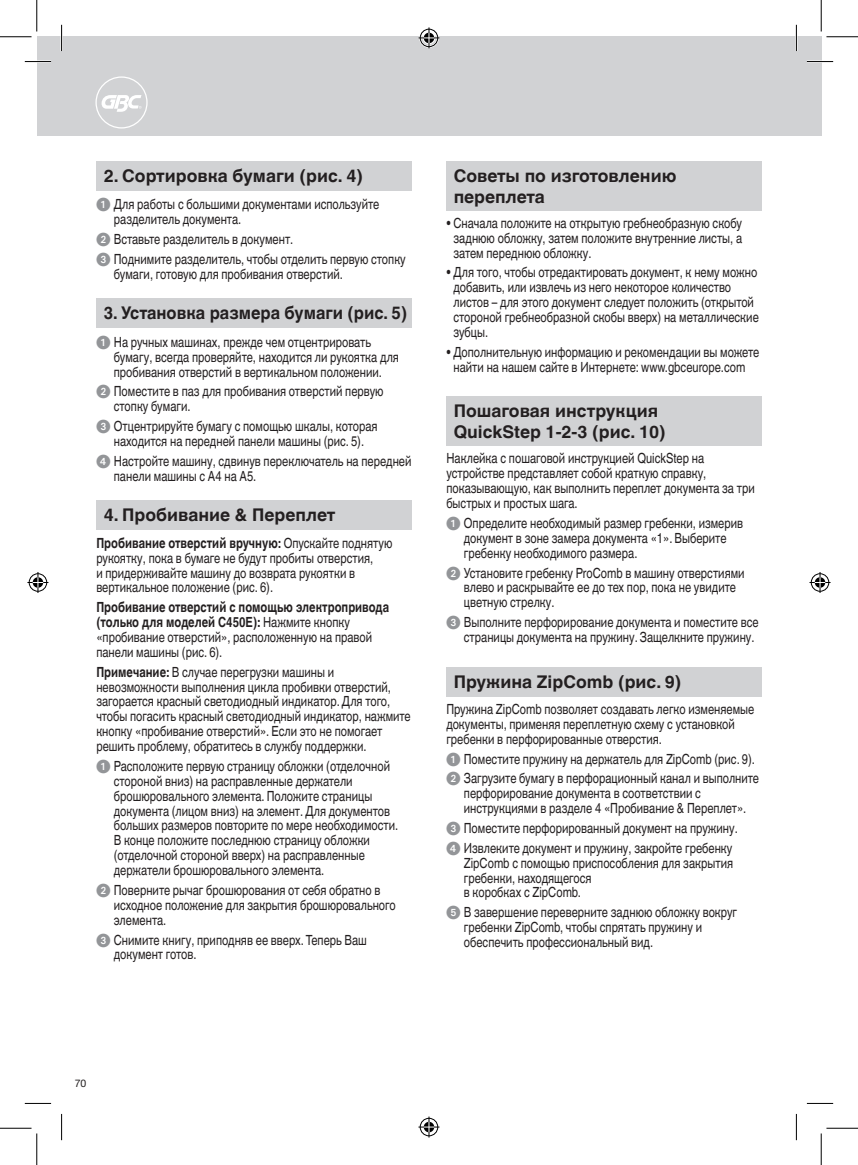
<style>
.page{position:relative;width:858px;height:1165px;background:#fff}
.page>*{position:absolute;margin:0;border:0;box-sizing:border-box;transform-origin:0 0}
.t1{font:700 17.5px/21px "Helvetica Linotype";color:#231f20}
.t2{font:700 17.5px "Helvetica Linotype";color:#231f20;scale:.94 1}
.t3{font:14px/14.9px "Helvetica Linotype";color:#231f20;scale:.8 1}
.t4{font:10.5px "Helvetica Neue";color:#231f20}
.s1{font-family:"European Pi One";color:#939598}
.s2{font-weight:700}
</style>
<div class="page">
<div style="left:37px;top:37px;width:784px;height:99px;background:#d1d2d4"></div>
<svg style="left:95px;top:76px;width:52px;height:53px"></svg>
<div style="left:96px;top:500px;width:315px;height:30px;background:#d1d2d4"></div>
<div style="left:446px;top:161px;width:315px;height:49px;background:#d1d2d4"></div>
<div style="left:96px;top:161px;width:315px;height:30px;background:#d1d2d4"></div>
<div style="left:96px;top:298px;width:315px;height:30px;background:#d1d2d4"></div>
<div style="left:446px;top:667px;width:315px;height:29px;background:#d1d2d4"></div>
<div style="left:446px;top:396px;width:315px;height:50px;background:#d1d2d4"></div>
<hr style="left:25px;top:60px;width:26px;height:3px;background:#fff">
<hr style="left:806px;top:60px;width:26px;height:3px;background:#fff">
<hr style="left:60px;top:25px;width:3px;height:26px;background:#fff">
<hr style="left:795px;top:25px;width:2px;height:26px;background:#fff">
<svg style="left:25px;top:61px;width:26px;height:1px"></svg>
<svg style="left:806px;top:61px;width:26px;height:1px"></svg>
<svg style="left:25px;top:1103px;width:26px;height:1px"></svg>
<svg style="left:806px;top:1103px;width:26px;height:1px"></svg>
<svg style="left:61px;top:25px;width:1px;height:26px"></svg>
<svg style="left:61px;top:1114px;width:1px;height:26px"></svg>
<svg style="left:795px;top:25px;width:1px;height:26px"></svg>
<svg style="left:795px;top:1114px;width:1px;height:26px"></svg>
<hr style="left:0;top:36px;width:32px;height:1px;background:#000">
<hr style="left:826px;top:36px;width:31px;height:1px;background:#000">
<hr style="left:0;top:1128px;width:32px;height:1px;background:#000">
<hr style="left:826px;top:1128px;width:31px;height:1px;background:#000">
<hr style="left:36px;top:0;width:1px;height:32px;background:#000">
<hr style="left:36px;top:1133px;width:1px;height:32px;background:#000">
<hr style="left:820px;top:0;width:1px;height:32px;background:#000">
<hr style="left:820px;top:1133px;width:1px;height:32px;background:#000">
<svg style="left:418px;top:27px;width:21px;height:21px"></svg>
<svg style="left:418px;top:1116px;width:21px;height:21px"></svg>
<svg style="left:27px;top:572px;width:21px;height:21px"></svg>
<svg style="left:809px;top:572px;width:21px;height:21px"></svg>
<p class="t1" style="left:104px;top:165px;width:261px">2. Сортировка бумаги (рис. 4)</p>
<p class="t3" style="left:114px;top:197px;width:333px;text-indent:-18px"><span class="s1">1</span> Для работы с большими документами используйте разделитель документа.</p>
<p class="t3" style="left:96px;top:229px;width:388px;line-height:19.8px"><span class="s1">2</span> Вставьте разделитель в документ.<br><span class="s1">3</span> Поднимите разделитель, чтобы отделить первую стопку</p>
<p class="t3" style="left:114px;top:266px;width:288px">бумаги, готовую для пробивания отверстий.</p>
<p class="t2" style="left:104px;top:303px;width:324px">3. Установка размера бумаги (рис. 5)</p>
<p class="t3" style="left:114px;top:334px;width:358px;text-indent:-18px"><span class="s1">1</span> На ручных машинах, прежде чем отцентрировать бумагу, всегда проверяйте, находится ли рукоятка для пробивания отверстий в вертикальном положении.</p>
<p class="t3" style="left:114px;top:384px;width:338px;text-indent:-18px"><span class="s1">2</span> Поместите в паз для пробивания отверстий первую стопку бумаги.</p>
<p class="t3" style="left:96px;top:419px;width:353px;text-align:center"><span class="s1">3</span> Отцентрируйте бумагу с помощью шкалы, которая находится на передней панели машины (рис. 5).</p>
<p class="t3" style="left:114px;top:453px;width:373px;text-indent:-18px"><span class="s1">4</span> Настройте машину, сдвинув переключатель на передней панели машины с A4 на A5.</p>
<p class="t1" style="left:104px;top:505px;width:233px">4. Пробивание &amp; Переплет</p>
<p class="t3" style="left:96px;top:535px;width:371px"><span class="s2">Пробивание отверстий вручную:</span> Опускайте поднятую рукоятку, пока в бумаге не будут пробиты отверстия,<br>и придерживайте машину до возврата рукоятки в вертикальное положение (рис. 6).</p>
<p class="t3" style="left:96px;top:600px;width:367px"><span class="s2">Пробивание отверстий с помощью электропривода (только для моделей C450E):</span> Нажмите кнопку «пробивание отверстий», расположенную на правой панели машины (рис. 6).</p>
<p class="t3" style="left:96px;top:664px;width:394px"><span class="s2">Примечание:</span> В случае перегрузки машины и невозможности выполнения цикла пробивки отверстий, загорается красный светодиодный индикатор. Для того, чтобы погасить красный светодиодный индикатор, нажмите кнопку «пробивание отверстий». Если это не помогает решить проблему, обратитесь в службу поддержки.</p>
<p class="t3" style="left:114px;top:759px;width:357px;text-indent:-18px"><span class="s1">1</span> Расположите первую страницу обложки (отделочной стороной вниз) на расправленные держатели брошюровального элемента. Положите страницы документа (лицом вниз) на элемент. Для документов больших размеров повторите по мере необходимости.<br>В конце положите последнюю страницу обложки (отделочной стороной вверх) на расправленные держатели брошюровального элемента.</p>
<p class="t3" style="left:114px;top:883px;width:354px;text-indent:-18px"><span class="s1">2</span> Поверните рычаг брошюрования от себя обратно в исходное положение для закрытия брошюровального элемента.</p>
<p class="t3" style="left:114px;top:932px;width:318px;text-indent:-18px"><span class="s1">3</span> Снимите книгу, приподняв ее вверх. Теперь Ваш документ готов.</p>
<p class="t1" style="left:453px;top:165px;width:224px">Советы по изготовлению переплета</p>
<p class="t3" style="left:453px;top:216px;width:362px;text-align:justify;text-indent:-7px">• Сначала положите на открытую гребнеобразную скобу заднюю обложку, затем положите внутренние листы, а затем переднюю обложку.</p>
<p class="t3" style="left:453px;top:265px;width:383px;text-indent:-7px">• Для того, чтобы отредактировать документ, к нему можно добавить, или извлечь из него некоторое количество листов – для этого документ следует положить (открытой стороной гребнеобразной скобы вверх) на металлические зубцы.</p>
<p class="t3" style="left:446px;top:344px;width:393px;text-align:center">• Дополнительную информацию и рекомендации вы можете найти на нашем сайте в Интернете: www.gbceurope.com</p>
<p class="t1" style="left:453px;top:401px;width:213px">Пошаговая инструкция<br>QuickStep 1-2-3 (рис. 10)</p>
<p class="t3" style="left:446px;top:451px;width:387px">Наклейка с пошаговой инструкцией QuickStep на устройстве представляет собой краткую справку, показывающую, как выполнить переплет документа за три быстрых и простых шага.</p>
<p class="t3" style="left:463px;top:516px;width:350px;text-indent:-17px"><span class="s1">1</span> Определите необходимый размер гребенки, измерив документ в зоне замера документа «1». Выберите гребенку необходимого размера.</p>
<p class="t3" style="left:463px;top:565px;width:352px;text-indent:-17px"><span class="s1">2</span> Установите гребенку ProComb в машину отверстиями влево и раскрывайте ее до тех пор, пока не увидите цветную стрелку.</p>
<p class="t3" style="left:446px;top:615px;width:392px;text-align:right"><span class="s1">3</span> Выполните перфорирование документа и поместите все страницы документа на пружину. Защелкните пружину.</p>
<p class="t1" style="left:453px;top:671px;width:229px">Пружина ZipComb (рис. 9)</p>
<p class="t3" style="left:446px;top:702px;width:386px">Пружина ZipComb позволяет создавать легко изменяемые документы, применяя переплетную схему с установкой гребенки в перфорированные отверстия.</p>
<p class="t3" style="left:446px;top:749px;width:392px;line-height:19.8px"><span class="s1">1</span> Поместите пружину на держатель для ZipComb (рис. 9).<br><span class="s1">2</span> Загрузите бумагу в перфорационный канал и выполните</p>
<p class="t3" style="left:464px;top:786px;width:354px">перфорирование документа в соответствии с инструкциями в разделе 4 «Пробивание &amp; Переплет».</p>
<p class="t3" style="left:446px;top:818px;width:366px;line-height:19.8px"><span class="s1">3</span> Поместите перфорированный документ на пружину.<br><span class="s1">4</span> Извлеките документ и пружину, закройте гребенку</p>
<p class="t3" style="left:464px;top:855px;width:338px">ZipComb с помощью приспособления для закрытия гребенки, находящегося<br>в коробках с ZipComb.</p>
<p class="t3" style="left:464px;top:905px;width:343px;text-indent:-17px"><span class="s1">5</span> В завершение переверните заднюю обложку вокруг гребенки ZipComb, чтобы спрятать пружину и обеспечить профессиональный вид.</p>
<p class="t4" style="left:75px;top:1077px;width:13px">70</p>
</div>
